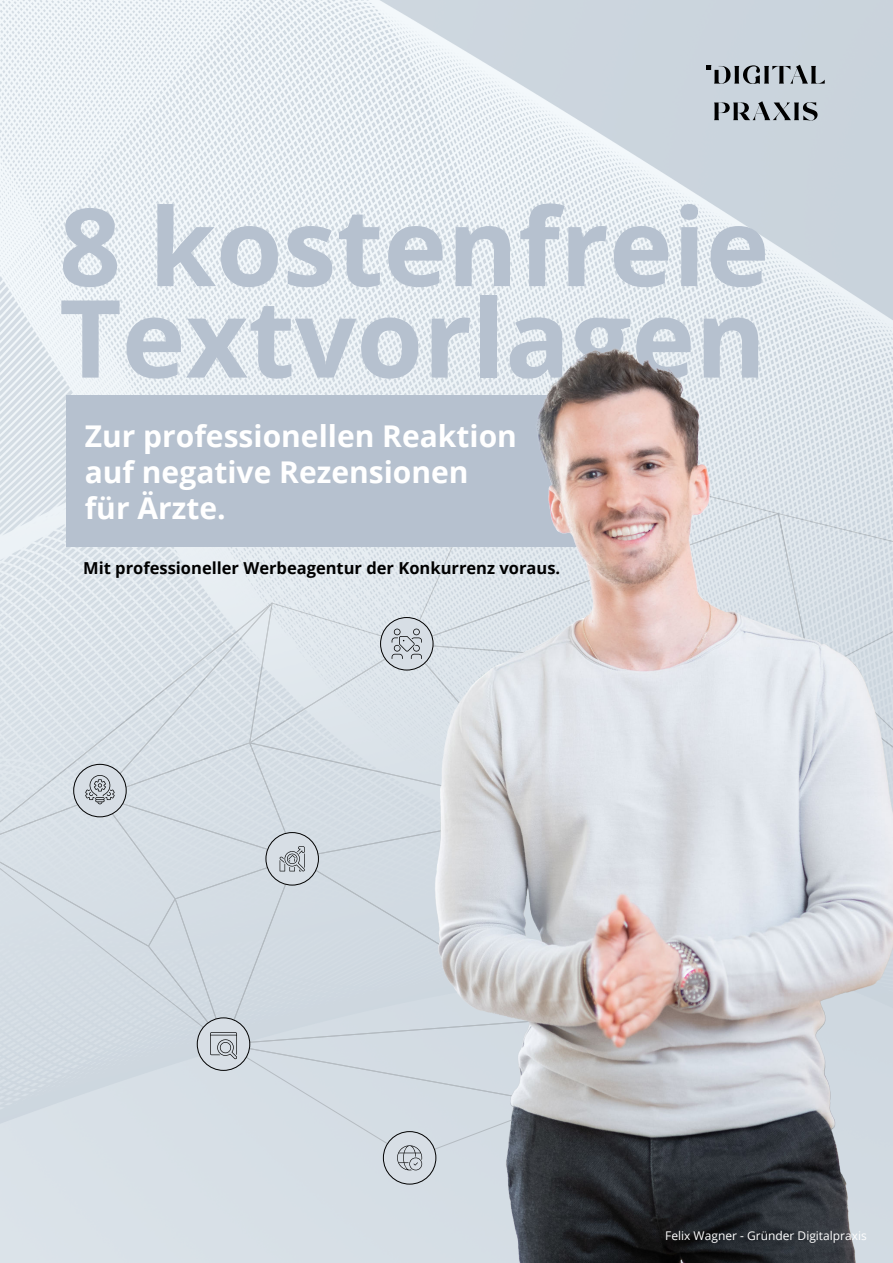
<style>
.page{position:relative;width:893px;height:1263px;background:#fff}
.page>*{position:absolute;margin:0;border:0;box-sizing:border-box;transform-origin:0 0}
.t1{font:700 108px/91.5px "Open Sans";color:#b6c1cf}
.t2{font:700 30px/36px "Open Sans";color:#fff}
.t3{font:700 16.5px "Open Sans";color:#000}
.t4{font:12px "Open Sans";color:#fff}
</style>
<div class="page">
<img style="left:0;top:0;width:893px;height:1263px">
<div style="left:66px;top:396px;width:587px;height:151px;background:#b6c1cf"></div>
<svg style="left:714px;top:101px;width:103px;height:19px;background:#898f95"></svg>
<svg style="left:707px;top:65px;width:118px;height:19px;background:#8d949a"></svg>
<svg style="left:0;top:513px;width:379px;height:657px;background:#d4dde4"></svg>
<img style="left:379px;top:312px;width:514px;height:951px">
<h1 class="t1" style="left:59px;top:212px;width:712px">8 kostenfreie<br>Textvorlagen</h1>
<p class="t2" style="left:85px;top:421px;width:434px">Zur professionellen Reaktion auf negative Rezensionen für Ärzte.</p>
<p class="t3" style="left:83px;top:561px;width:478px">Mit professioneller Werbeagentur der Konkurrenz voraus.</p>
<p class="t4" style="left:665px;top:1231px;width:203px">Felix Wagner - Gründer Digitalpraxis</p>
</div>
